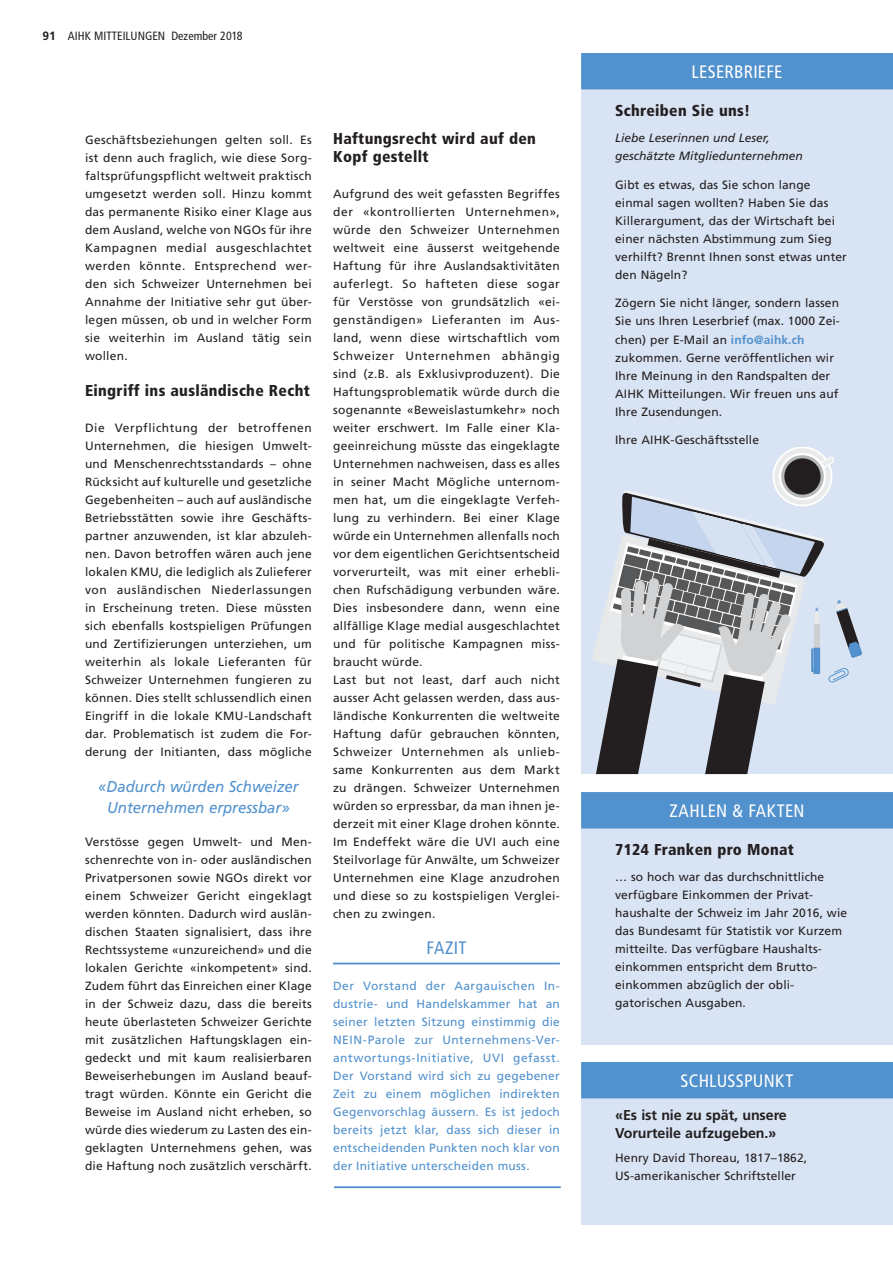
<style>
.page{position:relative;width:893px;height:1263px;background:#fff}
.page>*{position:absolute;margin:0;border:0;box-sizing:border-box;transform-origin:0 0}
.t1{font:condensed 18px "Frutiger";letter-spacing:.015em;color:#fff}
.t2{font:condensed 18px "Frutiger";letter-spacing:.015em;color:#5191cd}
.t3{font:900 condensed 15.75px/18px "Frutiger";letter-spacing:.02em;color:#231f20}
.t4{font:italic 15.75px/21px "Frutiger";color:#5191cd;text-align:center;scale:.95 1}
.t5{font:700 14.25px/18px "Frutiger";letter-spacing:-.005em;color:#231f20}
.t6{font:12px/18px "Frutiger";letter-spacing:.02em;color:#231f20}
.t7{font:12px/18px "Frutiger";letter-spacing:.02em;color:#5191cd;text-align:justify}
.t8{font:italic 12px/18px "Frutiger";color:#231f20}
.t9{font:condensed 12px "Frutiger";color:#231f20}
.s1{font-family:"Frutiger LT";font-weight:700;font-stretch:normal}
.s2{font-weight:700;color:#5191cd}
</style>
<div class="page">
<div style="left:581px;top:1062px;width:312px;height:162px;background:#d8e3f3"></div>
<div style="left:581px;top:1062px;width:312px;height:36px;background:#5191cd"></div>
<hr style="left:333px;top:963px;width:227px;height:1px;background:#5191cd">
<hr style="left:334px;top:1186px;width:227px;height:2px;background:#5191cd">
<div style="left:581px;top:792px;width:312px;height:252px;background:#d8e3f3"></div>
<div style="left:581px;top:792px;width:312px;height:36px;background:#5191cd"></div>
<div style="left:581px;top:53px;width:312px;height:721px;background:#d8e3f3"></div>
<div style="left:581px;top:53px;width:312px;height:36px;background:#5191cd"></div>
<svg style="left:593px;top:447px;width:269px;height:327px"></svg>
<p class="t9" style="left:43px;top:29px;width:202px"><span class="s1">91</span> AIHK MITTEILUNGEN Dezember 2018</p>
<p class="t6" style="left:85px;top:131px;width:228px;text-align:justify">Geschäftsbeziehungen gelten soll. Es ist denn auch fraglich, wie diese Sorg&shy;faltsprüfungspflicht weltweit praktisch umgesetzt werden soll. Hinzu kommt das permanente Risiko einer Klage aus dem Ausland, welche von NGOs für ihre Kampagnen medial ausgeschlachtet werden könnte. Entsprechend wer&shy;den sich Schweizer Unternehmen bei Annahme der Initiative sehr gut über&shy;legen müssen, ob und in welcher Form sie weiterhin im Ausland tätig sein wollen.</p>
<h2 class="t3" style="left:85px;top:381px;width:226px">Eingriff ins ausländische Recht</h2>
<p class="t6" style="left:85px;top:419px;width:228px;text-align:justify">Die Verpflichtung der betroffenen Unternehmen, die hiesigen Umwelt&shy;und Menschenrechtsstandards – ohne Rücksicht auf kulturelle und gesetzliche Gegebenheiten – auch auf ausländische Betriebsstätten sowie ihre Geschäfts&shy;partner anzuwenden, ist klar abzuleh&shy;nen. Davon betroffen wären auch jene lokalen KMU, die lediglich als Zulieferer von ausländischen Niederlassungen in Erscheinung treten. Diese müssten sich ebenfalls kostspieligen Prüfungen und Zertifizierungen unterziehen, um weiterhin als lokale Lieferanten für Schweizer Unternehmen fungieren zu können. Dies stellt schlussendlich einen Eingriff in die lokale KMU-Landschaft dar. Problematisch ist zudem die For&shy;derung der Initianten, dass mögliche</p>
<h2 class="t4" style="left:98px;top:776px;width:212px">«Dadurch würden Schweizer<br>Unternehmen erpressbar»</h2>
<p class="t6" style="left:85px;top:833px;width:228px;text-align:justify">Verstösse gegen Umwelt- und Men&shy;schenrechte von in- oder ausländischen Privatpersonen sowie NGOs direkt vor einem Schweizer Gericht eingeklagt werden könnten. Dadurch wird auslän&shy;dischen Staaten signalisiert, dass ihre Rechtssysteme «unzureichend» und die lokalen Gerichte «inkompetent» sind.<br>Zudem führt das Einreichen einer Klage in der Schweiz dazu, dass die bereits heute überlasteten Schweizer Gerichte mit zusätzlichen Haftungsklagen ein&shy;gedeckt und mit kaum realisierbaren Beweiserhebungen im Ausland beauf&shy;tragt würden. Könnte ein Gericht die Beweise im Ausland nicht erheben, so würde dies wiederum zu Lasten des ein&shy;geklagten Unternehmens gehen, was die Haftung noch zusätzlich verschärft.</p>
<h2 class="t3" style="left:333px;top:129px;width:204px">Haftungsrecht wird auf den<br>Kopf gestellt</h2>
<p class="t6" style="left:333px;top:185px;width:228px">Aufgrund des weit gefassten Begriffes der «kontrollierten Unternehmen», würde den Schweizer Unternehmen weltweit eine äusserst weitgehende Haftung für ihre Auslandsaktivitäten auferlegt. So hafteten diese sogar für Verstösse von grundsätzlich «ei&shy;genständigen» Lieferanten im Aus&shy;land, wenn diese wirtschaftlich vom Schweizer Unternehmen abhängig sind (z.B. als Exklusivproduzent). Die Haftungsproblematik würde durch die sogenannte «Beweislastumkehr» noch weiter erschwert. Im Falle einer Kla&shy;geeinreichung müsste das eingeklagte Unternehmen nachweisen, dass es alles in seiner Macht Mögliche unternom&shy;men hat, um die eingeklagte Verfeh&shy;lung zu verhindern. Bei einer Klage würde ein Unternehmen allenfalls noch vor dem eigentlichen Gerichtsentscheid vorverurteilt, was mit einer erhebli&shy;chen Rufschädigung verbunden wäre.<br>Dies insbesondere dann, wenn eine allfällige Klage medial ausgeschlachtet und für politische Kampagnen miss&shy;braucht würde.<br>Last but not least, darf auch nicht ausser Acht gelassen werden, dass aus&shy;ländische Konkurrenten die weltweite Haftung dafür gebrauchen könnten, Schweizer Unternehmen als unlieb&shy;same Konkurrenten aus dem Markt zu drängen. Schweizer Unternehmen würden so erpressbar, da man ihnen je&shy;derzeit mit einer Klage drohen könnte.<br>Im Endeffekt wäre die UVI auch eine Steilvorlage für Anwälte, um Schweizer Unternehmen eine Klage anzudrohen und diese so zu kostspieligen Verglei&shy;chen zu zwingen.</p>
<h1 class="t2" style="left:427px;top:937px;width:41px">FAZIT</h1>
<p class="t7" style="left:333px;top:977px;width:228px">Der Vorstand der Aargauischen In&shy;dustrie- und Handelskammer hat an seiner letzten Sitzung einstimmig die NEIN-Parole zur Unternehmens-Ver&shy;antwortungs-Initiative, UVI gefasst.<br>Der Vorstand wird sich zu gegebener Zeit zu einem möglichen indirekten Gegenvorschlag äussern. Es ist jedoch bereits jetzt klar, dass sich dieser in entscheidenden Punkten noch klar von der Initiative unterscheiden muss.</p>
<h1 class="t1" style="left:691px;top:61px;width:93px">LESERBRIEFE</h1>
<h2 class="t3" style="left:615px;top:101px;width:137px">Schreiben Sie uns!</h2>
<p class="t8" style="left:615px;top:129px;width:189px">Liebe Leserinnen und Leser, geschätzte Mitgliedunternehmen</p>
<p class="t6" style="left:615px;top:176px;width:233px">Gibt es etwas, das Sie schon lange einmal sagen wollten? Haben Sie das<br>Killerargument, das der Wirtschaft bei einer nächsten Abstimmung zum Sieg verhilft? Brennt Ihnen sonst etwas unter den Nägeln?</p>
<p class="t6" style="left:615px;top:294px;width:225px">Zögern Sie nicht länger, sondern lassen Sie uns Ihren Leserbrief (max. 1000 Zei&shy;chen) per E-Mail an <span class="s2">info@aihk.ch </span>zukommen. Gerne veröffentlichen wir Ihre Meinung in den Randspalten der AIHK Mitteilungen. Wir freuen uns auf Ihre Zusendungen.</p>
<p class="t6" style="left:615px;top:431px;width:145px">Ihre AIHK-Geschäftsstelle</p>
<h1 class="t1" style="left:669px;top:800px;width:137px">ZAHLEN &amp; FAKTEN</h1>
<h2 class="t3" style="left:615px;top:840px;width:180px">7124 Franken pro Monat</h2>
<p class="t6" style="left:615px;top:868px;width:233px">… so hoch war das durchschnittliche verfügbare Einkommen der Privat&shy;haushalte der Schweiz im Jahr 2016, wie das Bundesamt für Statistik vor Kurzem mitteilte. Das verfügbare Haushalts&shy;einkommen entspricht dem Brutto&shy;einkommen abzüglich der obli&shy;gatorischen Ausgaben.</p>
<h1 class="t1" style="left:681px;top:1070px;width:114px">SCHLUSSPUNKT</h1>
<p class="t5" style="left:615px;top:1106px;width:173px">«Es ist nie zu spät, unsere<br>Vorurteile aufzugeben.»</p>
<p class="t6" style="left:615px;top:1149px;width:193px">Henry David Thoreau, 1817–1862,<br>US-amerikanischer Schriftsteller</p>
</div>
